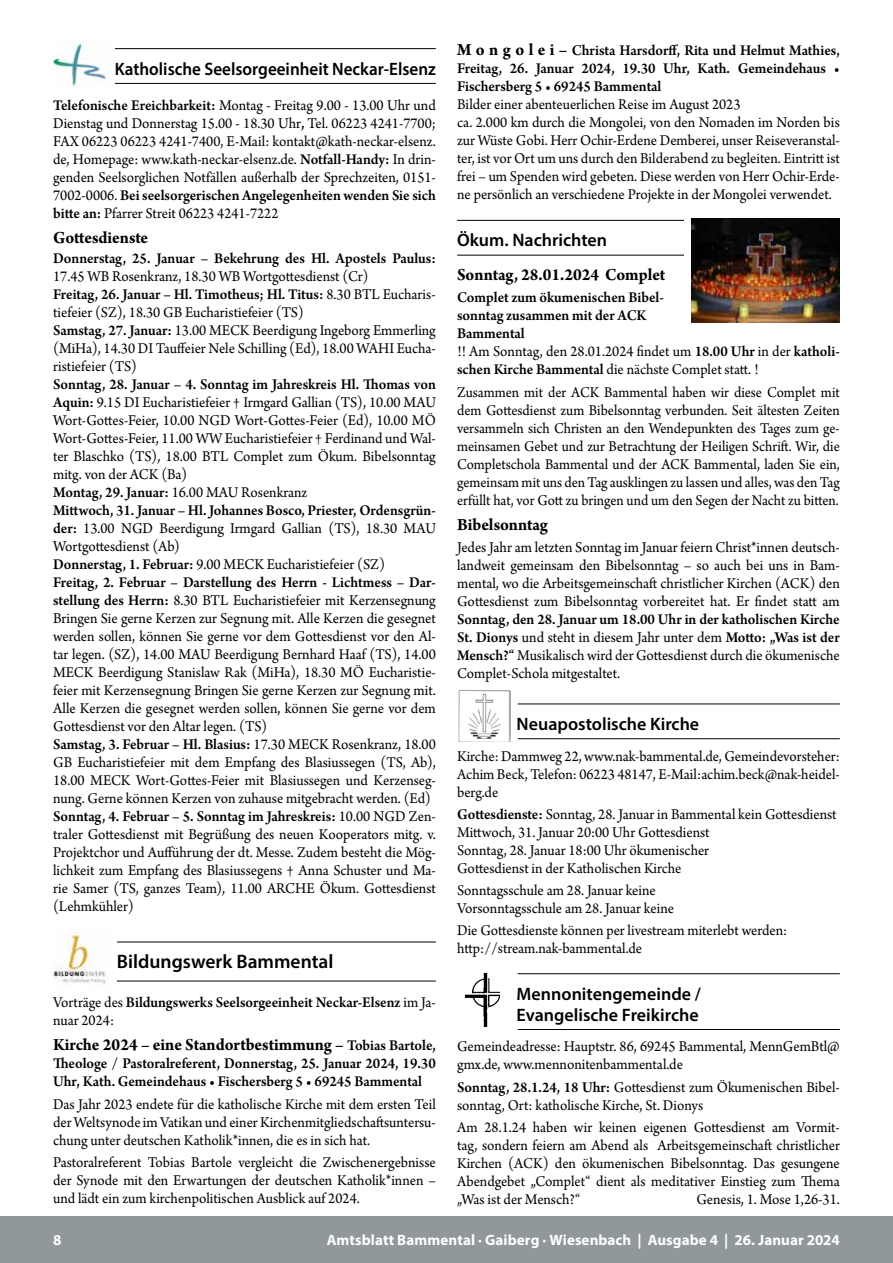
<style>
.page{position:relative;width:893px;height:1263px;background:#fff}
.page>*{position:absolute;margin:0;border:0;box-sizing:border-box;transform-origin:0 0}
.t1{font:600 19.5px "Myriad Pro";color:#000}
.t2{font:700 18px "Arno Pro";color:#000;scale:.95 1}
.t3{font:600 18px/21px "Myriad Pro";color:#000}
.t4{font:600 18px "Myriad Pro";color:#000;scale:.95 1}
.t5{font:15.75px/18px "Arno Pro";color:#000;scale:.95 1}
.t6{font:600 15.75px/18px "Arno Pro";letter-spacing:-.005em;color:#000;scale:.95 1}
.t7{font:15.75px/18px "Arno Pro";color:#000;text-align:justify;scale:.93 1}
.t8{font:700 15px "Myriad Pro";letter-spacing:.005em;color:#fff}
.s1{font-weight:600}
.s2{font-weight:400}
.s3{font-weight:600;font-size:15.75px}
.s4{font-weight:700;font-size:18px}
</style>
<div class="page">
<div style="left:0;top:1216px;width:893px;height:47px;background:#90989c"></div>
<hr style="left:53px;top:48px;width:383px;height:1px;background:#000">
<hr style="left:53px;top:83px;width:383px;height:1px;background:#000">
<hr style="left:53px;top:942px;width:383px;height:1px;background:#000">
<hr style="left:53px;top:981px;width:383px;height:1px;background:#000">
<div style="left:53px;top:43px;width:62px;height:45px;background:#fff"></div>
<img style="left:53px;top:43px;width:54px;height:44px">
<div style="left:53px;top:929px;width:64px;height:59px;background:#fff"></div>
<img style="left:53px;top:929px;width:53px;height:55px">
<hr style="left:457px;top:220px;width:383px;height:1px;background:#000">
<hr style="left:457px;top:255px;width:383px;height:1px;background:#000">
<hr style="left:518px;top:703px;width:322px;height:1px;background:#000">
<hr style="left:518px;top:738px;width:322px;height:1px;background:#000">
<hr style="left:518px;top:973px;width:322px;height:1px;background:#000">
<hr style="left:518px;top:1029px;width:322px;height:1px;background:#000">
<div style="left:685px;top:218px;width:155px;height:104px;background:#fff"></div>
<img style="left:691px;top:218px;width:149px;height:104px">
<img style="left:458px;top:690px;width:52px;height:51px">
<img style="left:466px;top:973px;width:34px;height:54px">
<p class="t4" style="left:115px;top:57px;width:339px">Katholische Seelsorgeeinheit Neckar-Elsenz</p>
<p class="t5" style="left:53px;top:97px;width:404px;text-align:justify"><span class="s1">Telefonische Ereichbarkeit:</span> Montag - Freitag 9.00 - 13.00 Uhr und Dienstag und Donnerstag 15.00 - 18.30 Uhr<span class="s1">,</span> Tel. 06223 4241-7700; FAX 06223 06223 4241-7400, E-Mail: kontakt@kath-neckar-elsenz. de, Homepage: www.kath-neckar-elsenz.de. <span class="s1">Notfall-Handy:</span> In drin&shy;genden Seelsorglichen Notfällen außerhalb der Sprechzeiten, 0151- 7002-0006. <span class="s1">Bei seelsorgerischen Angelegenheiten wenden Sie sich bitte an:</span> Pfarrer Streit 06223 4241-7222</p>
<p class="t2" style="left:53px;top:227px;width:102px">Gottesdienste</p>
<p class="t6" style="left:53px;top:250px;width:404px">Donnerstag, 25. Januar – Bekehrung des Hl. Apostels Paulus:</p>
<p class="t5" style="left:53px;top:268px;width:404px">17.45 WB Rosenkranz, 18.30 WB Wortgottesdienst (Cr)<br><span class="s1">Freitag, 26. Januar – Hl. Timotheus; Hl. Titus:</span> 8.30 BTL Eucharis&shy;tiefeier (SZ), 18.30 GB Eucharistiefeier (TS)<br><span class="s1">Samstag, 27. Januar:</span> 13.00 MECK Beerdigung Ingeborg Emmerling (MiHa), 14.30 DI Tauffeier Nele Schilling (Ed), 18.00 WAHI Eucha&shy;ristiefeier (TS)</p>
<p class="t5" style="left:53px;top:376px;width:404px"><span class="s1">Sonntag, 28. Januar – 4. Sonntag im Jahreskreis Hl. Thomas von Aquin:</span> 9.15 DI Eucharistiefeier † Irmgard Gallian (TS), 10.00 MAU Wort-Gottes-Feier, 10.00 NGD Wort-Gottes-Feier (Ed), 10.00 MÖ Wort-Gottes-Feier, 11.00 WW Eucharistiefeier † Ferdinand und Wal&shy;ter Blaschko (TS), 18.00 BTL Complet zum Ökum. Bibelsonntag mitg. von der ACK (Ba)<br><span class="s1">Montag, 29. Januar:</span> 16.00 MAU Rosenkranz<br><span class="s1">Mittwoch, 31. Januar – Hl. Johannes Bosco, Priester, Ordensgrün&shy;der:</span> 13.00 NGD Beerdigung Irmgard Gallian (TS), 18.30 MAU Wortgottesdienst (Ab)<br><span class="s1">Donnerstag, 1. Februar:</span> 9.00 MECK Eucharistiefeier (SZ)<br><span class="s1">Freitag, 2. Februar – Darstellung des Herrn - Lichtmess – Dar&shy;stellung des Herrn:</span> 8.30 BTL Eucharistiefeier mit Kerzensegnung Bringen Sie gerne Kerzen zur Segnung mit. Alle Kerzen die gesegnet werden sollen, können Sie gerne vor dem Gottesdienst vor den Al&shy;tar legen. (SZ), 14.00 MAU Beerdigung Bernhard Haaf (TS), 14.00<br>MECK Beerdigung Stanislaw Rak (MiHa), 18.30 MÖ Eucharistie&shy;feier mit Kerzensegnung Bringen Sie gerne Kerzen zur Segnung mit.<br>Alle Kerzen die gesegnet werden sollen, können Sie gerne vor dem Gottesdienst vor den Altar legen. (TS)<br><span class="s1">Samstag, 3. Februar – Hl. Blasius:</span> 17.30 MECK Rosenkranz, 18.00<br>GB Eucharistiefeier mit dem Empfang des Blasiussegen (TS, Ab), 18.00 MECK Wort-Gottes-Feier mit Blasiussegen und Kerzenseg&shy;nung. Gerne können Kerzen von zuhause mitgebracht werden. (Ed)<br><span class="s1">Sonntag, 4. Februar – 5. Sonntag im Jahreskreis:</span> 10.00 NGD Zen&shy;traler Gottesdienst mit Begrüßung des neuen Kooperators mitg. v.<br>Projektchor und Aufführung der dt. Messe. Zudem besteht die Mög&shy;lichkeit zum Empfang des Blasiussegens † Anna Schuster und Ma&shy;rie Samer (TS, ganzes Team), 11.00 ARCHE Ökum. Gottesdienst (Lehmkühler)</p>
<p class="t1" style="left:117px;top:949px;width:218px">Bildungswerk Bammental</p>
<p class="t6" style="left:53px;top:994px;width:404px"><span class="s2">Vorträge des</span> Bildungswerks Seelsorgeeinheit Neckar-Elsenz <span class="s2">im Ja&shy;nuar 2024:</span></p>
<p class="t2" style="left:53px;top:1034px;width:404px">Kirche 2024 – eine Standortbestimmung – <span class="s3">Tobias Bartole,</span></p>
<p class="t6" style="left:53px;top:1055px;width:404px">Theologe / Pastoralreferent, Donnerstag, 25. Januar 2024, 19.30<br>Uhr, Kath. Gemeindehaus • Fischersberg 5 • 69245 Bammental</p>
<p class="t5" style="left:53px;top:1096px;width:404px;text-align:justify">Das Jahr 2023 endete für die katholische Kirche mit dem ersten Teil der Weltsynode im Vatikan und einer Kirchenmitgliedschaftsuntersu&shy;chung unter deutschen Katholik*innen, die es in sich hat.</p>
<p class="t5" style="left:53px;top:1154px;width:404px;text-align:justify">Pastoralreferent Tobias Bartole vergleicht die Zwischenergebnisse der Synode mit den Erwartungen der deutschen Katholik*innen – und lädt ein zum kirchenpolitischen Ausblick auf 2024.</p>
<p class="t6" style="left:457px;top:42px;width:404px;text-align:justify"><span class="s4">M o n g o l e i –</span> Christa Harsdorff, Rita und Helmut Mathies, Freitag, 26. Januar 2024, 19.30 Uhr, Kath. Gemeindehaus • Fischersberg 5 • 69245 Bammental</p>
<p class="t5" style="left:457px;top:96px;width:404px">Bilder einer abenteuerlichen Reise im August 2023<br>ca. 2.000 km durch die Mongolei, von den Nomaden im Norden bis zur Wüste Gobi. Herr Ochir-Erdene Demberei, unser Reiseveranstal&shy;ter, ist vor Ort um uns durch den Bilderabend zu begleiten. Eintritt ist frei – um Spenden wird gebeten. Diese werden von Herr Ochir-Erde&shy;ne persönlich an verschiedene Projekte in der Mongolei verwendet.</p>
<p class="t3" style="left:457px;top:229px;width:152px">Ökum. Nachrichten</p>
<p class="t2" style="left:457px;top:264px;width:221px">Sonntag, 28.01.2024 Complet</p>
<p class="t6" style="left:457px;top:289px;width:404px">Complet zum ökumenischen Bibel-<br>sonntag zusammen mit der ACK<br>Bammental<br><span class="s2">!! Am Sonntag, den 28.01.2024 findet um</span> 18.00 Uhr <span class="s2">in der</span> katholi&shy;schen Kirche Bammental <span class="s2">die nächste Complet statt. !</span></p>
<p class="t7" style="left:457px;top:384px;width:413px">Zusammen mit der ACK Bammental haben wir diese Complet mit dem Gottesdienst zum Bibelsonntag verbunden. Seit ältesten Zeiten versammeln sich Christen an den Wendepunkten des Tages zum ge&shy;meinsamen Gebet und zur Betrachtung der Heiligen Schrift. Wir, die Completschola Bammental und der ACK Bammental, laden Sie ein, gemeinsam mit uns den Tag ausklingen zu lassen und alles, was den Tag erfüllt hat, vor Gott zu bringen und um den Segen der Nacht zu bitten.</p>
<p class="t2" style="left:457px;top:514px;width:97px">Bibelsonntag</p>
<p class="t5" style="left:457px;top:539px;width:404px;text-align:justify">Jedes Jahr am letzten Sonntag im Januar feiern Christ*innen deutsch&shy;landweit gemeinsam den Bibelsonntag – so auch bei uns in Bam&shy;mental, wo die Arbeitsgemeinschaft christlicher Kirchen (ACK) den Gottesdienst zum Bibelsonntag vorbereitet hat. Er findet statt am</p>
<p class="t5" style="left:457px;top:611px;width:404px;text-align:justify"><span class="s1">Sonntag, den 28. Januar um 18.00 Uhr in der katholischen Kirche St. Dionys</span> und steht in diesem Jahr unter dem <span class="s1">Motto: „Was ist der Mensch?“</span> Musikalisch wird der Gottesdienst durch die ökumenische Complet-Schola mitgestaltet.</p>
<p class="t3" style="left:517px;top:713px;width:184px">Neuapostolische Kirche</p>
<p class="t5" style="left:457px;top:748px;width:404px;text-align:justify">Kirche: Dammweg 22, www.nak-bammental.de, Gemeindevorsteher:<br>Achim Beck, Telefon: 06223 48147, E-Mail:achim.beck@nak-heidel&shy;berg.de</p>
<p class="t5" style="left:457px;top:806px;width:401px"><span class="s1">Gottesdienste:</span> Sonntag, 28. Januar in Bammental kein Gottesdienst Mittwoch, 31. Januar 20:00 Uhr Gottesdienst<br>Sonntag, 28. Januar 18:00 Uhr ökumenischer<br>Gottesdienst in der Katholischen Kirche</p>
<p class="t5" style="left:457px;top:882px;width:230px">Sonntagsschule am 28. Januar keine<br>Vorsonntagsschule am 28. Januar keine</p>
<p class="t5" style="left:457px;top:922px;width:349px">Die Gottesdienste können per livestream miterlebt werden: http://stream.nak-bammental.de</p>
<p class="t3" style="left:517px;top:982px;width:186px">Mennonitengemeinde /<br>Evangelische Freikirche</p>
<p class="t5" style="left:457px;top:1038px;width:404px">Gemeindeadresse: Hauptstr. 86, 69245 Bammental, MennGemBtl@ gmx.de, www.mennonitenbammental.de</p>
<p class="t5" style="left:457px;top:1079px;width:404px"><span class="s1">Sonntag, 28.1.24, 18 Uhr:</span> Gottesdienst zum Ökumenischen Bibel&shy;sonntag, Ort: katholische Kirche, St. Dionys</p>
<p class="t5" style="left:457px;top:1119px;width:404px;text-align:justify">Am 28.1.24 haben wir keinen eigenen Gottesdienst am Vormit&shy;tag, sondern feiern am Abend als Arbeitsgemeinschaft christlicher Kirchen (ACK) den ökumenischen Bibelsonntag. Das gesungene Abendgebet „Complet“ dient als meditativer Einstieg zum Thema „Was ist der Mensch?“</p>
<p class="t5" style="left:696px;top:1191px;width:152px">Genesis, 1. Mose 1,26-31.</p>
<p class="t8" style="left:53px;top:1230px;width:10px">8</p>
<p class="t8" style="left:327px;top:1230px;width:515px">Amtsblatt Bammental · Gaiberg · Wiesenbach | Ausgabe 4 | 26. Januar 2024</p>
</div>
